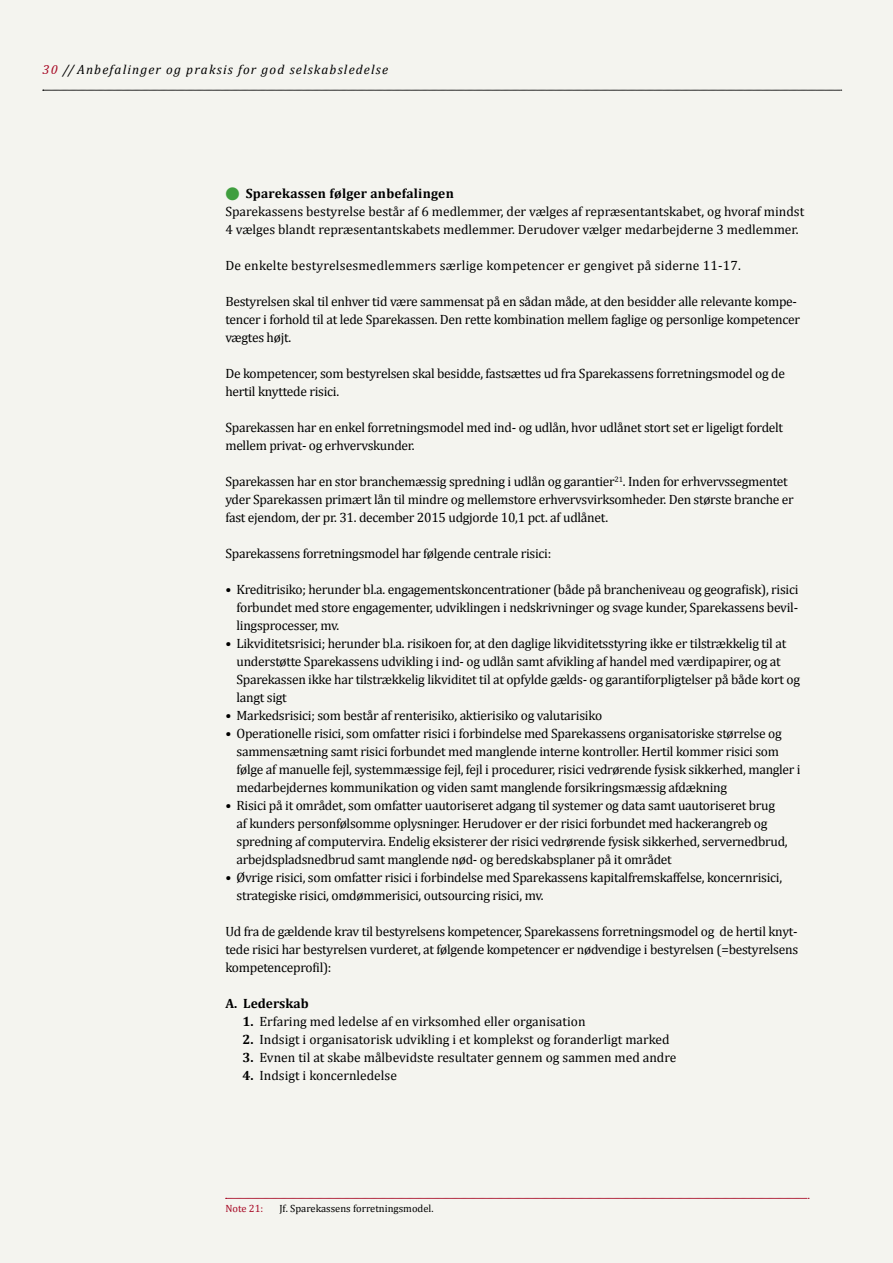
<style>
.page{position:relative;width:893px;height:1263px;background:#f4f4ef}
.page>*{position:absolute;margin:0;border:0;box-sizing:border-box;transform-origin:0 0}
.t1{font:13.5px/18px "Cambria";letter-spacing:-.02em;color:#000}
.t2{font:13.5px/18px "Cambria";color:#000}
.t3{font:13.5px "Cambria";letter-spacing:.015em;color:#000}
.t4{font:700 13.5px "Cambria";color:#000}
.t5{font:italic 13.2px "Cambria";letter-spacing:.09em;color:#000}
.t6{font:10.5px "Cambria";color:#000}
.t7{font:10.5px "Cambria";color:#a70925}
.s1{color:#a70925}
.s2{color:#3f9e3e}
.s3{font-weight:700}
</style>
<div class="page">
<svg style="left:43px;top:90px;width:799px;height:1px"></svg>
<svg style="left:226px;top:1198px;width:583px;height:1px"></svg>
<p class="t5" style="left:43px;top:60px;width:347px"><span class="s1">30</span> // Anbefalinger og praksis for god selskabsledelse</p>
<p class="t2" style="left:225px;top:184px;width:580px"><span class="s2">●</span> <span class="s3">Sparekassen følger anbefalingen<br></span>Sparekassens bestyrelse består af 6 medlemmer, der vælges af repræsentantskabet, og hvoraf mindst<br>4 vælges blandt repræsentantskabets medlemmer. Derudover vælger medarbejderne 3 medlemmer.</p>
<p class="t3" style="left:225px;top:257px;width:517px">De enkelte bestyrelsesmedlemmers særlige kompetencer er gengivet på siderne 11-17.</p>
<p class="t1" style="left:225px;top:292px;width:576px">Bestyrelsen skal til enhver tid være sammensat på en sådan måde, at den besidder alle relevante kompe&shy;tencer i forhold til at lede Sparekassen. Den rette kombination mellem faglige og personlige kompetencer vægtes højt.</p>
<p class="t1" style="left:225px;top:364px;width:561px">De kompetencer, som bestyrelsen skal besidde, fastsættes ud fra Sparekassens forretningsmodel og de hertil knyttede risici.</p>
<p class="t1" style="left:225px;top:418px;width:559px">Sparekassen har en enkel forretningsmodel med ind- og udlån, hvor udlånet stort set er ligeligt fordelt mellem privat- og erhvervskunder.</p>
<p class="t1" style="left:225px;top:472px;width:570px">Sparekassen har en stor branchemæssig spredning i udlån og garantier<sup>21</sup>. Inden for erhvervssegmentet yder Sparekassen primært lån til mindre og mellemstore erhvervsvirksomheder. Den største branche er fast ejendom, der pr. 31. december 2015 udgjorde 10,1 pct. af udlånet.</p>
<p class="t1" style="left:225px;top:544px;width:327px">Sparekassens forretningsmodel har følgende centrale risici:</p>
<p class="t1" style="left:236px;top:580px;width:563px;text-align:justify;text-indent:-11px">• Kreditrisiko; herunder bl.a. engagementskoncentrationer (både på brancheniveau og geografisk), risici forbundet med store engagementer, udviklingen i nedskrivninger og svage kunder, Sparekassens bevil&shy;lingsprocesser, mv.</p>
<p class="t1" style="left:236px;top:634px;width:565px;text-indent:-11px">• Likviditetsrisici; herunder bl.a. risikoen for, at den daglige likviditetsstyring ikke er tilstrækkelig til at understøtte Sparekassens udvikling i ind- og udlån samt afvikling af handel med værdipapirer, og at Sparekassen ikke har tilstrækkelig likviditet til at opfylde gælds- og garantiforpligtelser på både kort og langt sigt</p>
<p class="t1" style="left:225px;top:706px;width:378px">• Markedsrisici; som består af renterisiko, aktierisiko og valutarisiko</p>
<p class="t1" style="left:236px;top:724px;width:566px;text-indent:-11px">• Operationelle risici, som omfatter risici i forbindelse med Sparekassens organisatoriske størrelse og sammensætning samt risici forbundet med manglende interne kontroller. Hertil kommer risici som følge af manuelle fejl, systemmæssige fejl, fejl i procedurer, risici vedrørende fysisk sikkerhed, mangler i medarbejdernes kommunikation og viden samt manglende forsikringsmæssig afdækning</p>
<p class="t1" style="left:236px;top:796px;width:553px;text-indent:-11px">• Risici på it området, som omfatter uautoriseret adgang til systemer og data samt uautoriseret brug af kunders personfølsomme oplysninger. Herudover er der risici forbundet med hackerangreb og spredning af computervira. Endelig eksisterer der risici vedrørende fysisk sikkerhed, servernedbrud, arbejdspladsnedbrud samt manglende nød- og beredskabsplaner på it området</p>
<p class="t1" style="left:236px;top:868px;width:547px;text-indent:-11px">• Øvrige risici, som omfatter risici i forbindelse med Sparekassens kapitalfremskaffelse, koncernrisici, strategiske risici, omdømmerisici, outsourcing risici, mv.</p>
<p class="t1" style="left:225px;top:922px;width:574px;text-align:justify">Ud fra de gældende krav til bestyrelsens kompetencer, Sparekassens forretningsmodel og de hertil knyt&shy;tede risici har bestyrelsen vurderet, at følgende kompetencer er nødvendige i bestyrelsen (=bestyrelsens kompetenceprofil):</p>
<p class="t4" style="left:225px;top:994px;width:85px">A. Lederskab</p>
<p class="t2" style="left:242px;top:1012px;width:345px"><span class="s3">1.</span> Erfaring med ledelse af en virksomhed eller organisation</p>
<p class="t2" style="left:242px;top:1030px;width:429px"><span class="s3">2.</span> Indsigt i organisatorisk udvikling i et komplekst og foranderligt marked</p>
<p class="t2" style="left:242px;top:1048px;width:435px"><span class="s3">3.</span> Evnen til at skabe målbevidste resultater gennem og sammen med andre</p>
<p class="t2" style="left:242px;top:1066px;width:156px"><span class="s3">4.</span> Indsigt i koncernledelse</p>
<p class="t7" style="left:225px;top:1202px;width:40px">Note 21:</p>
<p class="t6" style="left:279px;top:1202px;width:156px">Jf. Sparekassens forretningsmodel.</p>
</div>
